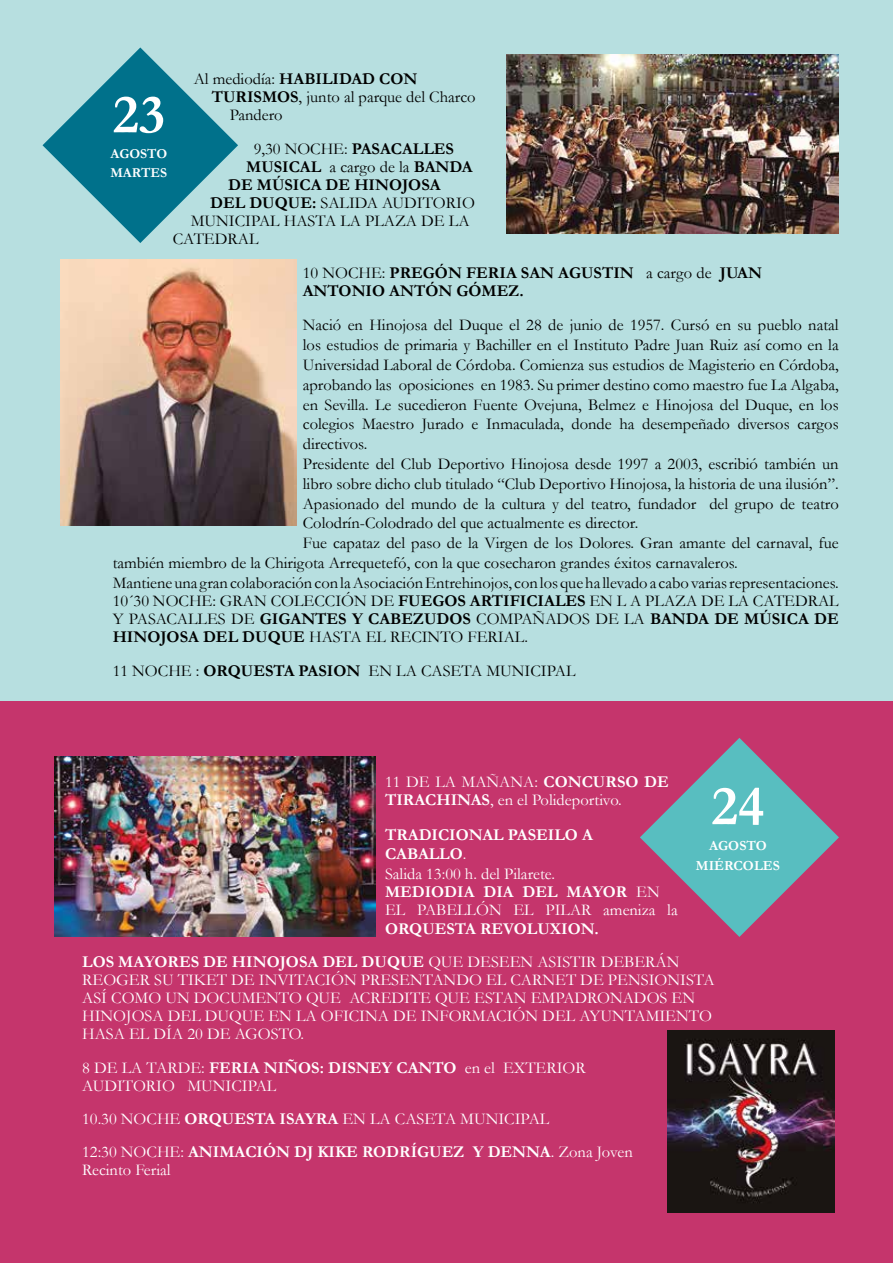
<style>
.page{position:relative;width:893px;height:1263px;background:#fff}
.page>*{position:absolute;margin:0;border:0;box-sizing:border-box;transform-origin:0 0}
.t1{font:700 56.7px "Garamond";color:#fff}
.t2{font:700 55.65px "Garamond";color:#fff}
.t3{font:16.5px/18.1px "Garamond";color:#000;text-align:justify}
.t4{font:16.5px/18.1px "Garamond";color:#fff}
.t5{font:700 16.5px/18.1px "Garamond";color:#000}
.t6{font:700 16.5px/19.8px "Garamond";color:#fff}
.t7{font:700 13.95px/19.2px "Garamond";color:#fff;text-align:center}
.t8{font:700 13.65px/18.9px "Garamond";color:#fff}
.s1{font-weight:400}
.s2{font-weight:700}
</style>
<div class="page">
<div style="left:0;top:0;width:893px;height:702px;background:#b7dfe0"></div>
<div style="left:0;top:702px;width:893px;height:561px;background:#c5356c"></div>
<img style="left:507px;top:54px;width:332px;height:179px">
<svg style="left:43px;top:47px;width:195px;height:196px"></svg>
<img style="left:668px;top:1031px;width:167px;height:181px">
<svg style="left:640px;top:738px;width:199px;height:199px"></svg>
<img style="left:61px;top:260px;width:236px;height:266px">
<img style="left:54px;top:757px;width:322px;height:180px">
<p class="t5" style="left:194px;top:70px;width:225px"><span class="s1">Al mediodía:</span> HABILIDAD CON</p>
<p class="t3" style="left:212px;top:88px;width:265px"><span class="s2">TURISMOS</span>, junto al parque del Charco</p>
<p class="t3" style="left:230px;top:106px;width:54px">Pandero</p>
<p class="t3" style="left:254px;top:139px;width:202px">9,30 NOCHE: <span class="s2">PASACALLES</span></p>
<p class="t5" style="left:246px;top:158px;width:228px">MUSICAL <span class="s1">a cargo de la</span> BANDA</p>
<p class="t5" style="left:228px;top:176px;width:214px">DE MÚSICA DE HINOJOSA</p>
<p class="t3" style="left:210px;top:193px;width:266px"><span class="s2">DEL DUQUE:</span> SALIDA AUDITORIO</p>
<p class="t3" style="left:191px;top:212px;width:280px">MUNICIPAL HASTA LA PLAZA DE LA</p>
<p class="t3" style="left:173px;top:230px;width:87px">CATEDRAL</p>
<p class="t5" style="left:303px;top:263px;width:461px"><span class="s1">10 NOCHE:</span> PREGÓN FERIA SAN AGUSTIN <span class="s1">a cargo de</span> JUAN<br>ANTONIO ANTÓN GÓMEZ.</p>
<p class="t3" style="left:303px;top:316px;width:537px">Nació en Hinojosa del Duque el 28 de junio de 1957. Cursó en su pueblo natal</p>
<p class="t3" style="left:303px;top:336px;width:537px">los estudios de primaria y Bachiller en el Instituto Padre Juan Ruiz así como en la</p>
<p class="t3" style="left:303px;top:355px;width:537px">Universidad Laboral de Córdoba. Comienza sus estudios de Magisterio en Córdoba,</p>
<p class="t3" style="left:303px;top:375px;width:537px">aprobando las oposiciones en 1983. Su primer destino como maestro fue La Algaba,</p>
<p class="t3" style="left:303px;top:395px;width:537px">en Sevilla. Le sucedieron Fuente Ovejuna, Belmez e Hinojosa del Duque, en los</p>
<p class="t3" style="left:303px;top:415px;width:537px">colegios Maestro Jurado e Inmaculada, donde ha desempeñado diversos cargos</p>
<p class="t3" style="left:303px;top:435px;width:66px">directivos.</p>
<p class="t3" style="left:303px;top:454px;width:537px">Presidente del Club Deportivo Hinojosa desde 1997 a 2003, escribió también un</p>
<p class="t3" style="left:303px;top:474px;width:537px">libro sobre dicho club titulado “Club Deportivo Hinojosa, la historia de una ilusión”.</p>
<p class="t3" style="left:303px;top:494px;width:537px">Apasionado del mundo de la cultura y del teatro, fundador del grupo de teatro</p>
<p class="t3" style="left:303px;top:514px;width:337px">Colodrín-Colodrado del que actualmente es director.</p>
<p class="t3" style="left:303px;top:534px;width:537px">Fue capataz del paso de la Virgen de los Dolores. Gran amante del carnaval, fue</p>
<p class="t3" style="left:113px;top:553px;width:627px">también miembro de la Chirigota Arrequetefó, con la que cosecharon grandes éxitos carnavaleros.</p>
<p class="t3" style="left:113px;top:573px;width:728px">Mantiene una gran colaboración con la Asociación Entrehinojos, con los que ha llevado a cabo varias representaciones.</p>
<p class="t3" style="left:113px;top:591px;width:728px">10´30 NOCHE: GRAN COLECCIÓN DE <span class="s2">FUEGOS ARTIFICIALES</span> EN L A PLAZA DE LA CATEDRAL Y PASACALLES DE <span class="s2">GIGANTES Y CABEZUDOS</span> COMPAÑADOS DE LA <span class="s2">BANDA DE MÚSICA DE HINOJOSA DEL DUQUE</span> HASTA EL RECINTO FERIAL.</p>
<p class="t3" style="left:113px;top:661px;width:464px">11 NOCHE : <span class="s2">ORQUESTA PASION</span> EN LA CASETA MUNICIPAL</p>
<h2 class="t2" style="left:113px;top:77px;width:54px">23</h2>
<p class="t8" style="left:110px;top:144px;width:58px">AGOSTO<br>MARTES</p>
<p class="t4" style="left:385px;top:772px;width:285px">11 DE LA MAÑANA: <span class="s2">CONCURSO DE<br>TIRACHINAS</span>, en el Polideportivo.</p>
<p class="t6" style="left:385px;top:824px;width:209px">TRADICIONAL PASEILO A<br>CABALLO<span class="s1">.<br>Salida 13:00 h. del Pilarete.</span></p>
<p class="t4" style="left:385px;top:883px;width:294px"><span class="s2">MEDIODIA DIA DEL MAYOR</span> EN<br>EL PABELLÓN EL PILAR ameniza la</p>
<p class="t6" style="left:82px;top:912px;width:599px;line-height:33.2px;text-indent:303px">ORQUESTA REVOLUXION.<br>LOS MAYORES DE HINOJOSA DEL DUQUE <span class="s1">QUE DESEEN ASISTIR DEBERÁN</span></p>
<p class="t4" style="left:82px;top:970px;width:634px">REOGER SU TIKET DE INVITACIÓN PRESENTANDO EL CARNET DE PENSIONISTA ASÍ COMO UN DOCUMENTO QUE ACREDITE QUE ESTAN EMPADRONADOS EN HINOJOSA DEL DUQUE EN LA OFICINA DE INFORMACIÓN DEL AYUNTAMIENTO HASA EL DÍA 20 DE AGOSTO.</p>
<p class="t4" style="left:82px;top:1058px;width:505px">8 DE LA TARDE: <span class="s2">FERIA NIÑOS: DISNEY CANTO</span> en el EXTERIOR<br>AUDITORIO MUNICIPAL</p>
<p class="t4" style="left:82px;top:1102px;width:552px;line-height:33.2px">10.30 NOCHE <span class="s2">ORQUESTA ISAYRA</span> EN LA CASETA MUNICIPAL<br>12:30 NOCHE: <span class="s2">ANIMACIÓN DJ KIKE RODRÍGUEZ Y DENNA</span>. Zona Joven</p>
<p class="t4" style="left:82px;top:1160px;width:90px">Recinto Ferial</p>
<h1 class="t1" style="left:711px;top:768px;width:55px">24</h1>
<p class="t7" style="left:696px;top:836px;width:85px">AGOSTO<br>MIÉRCOLES</p>
</div>
